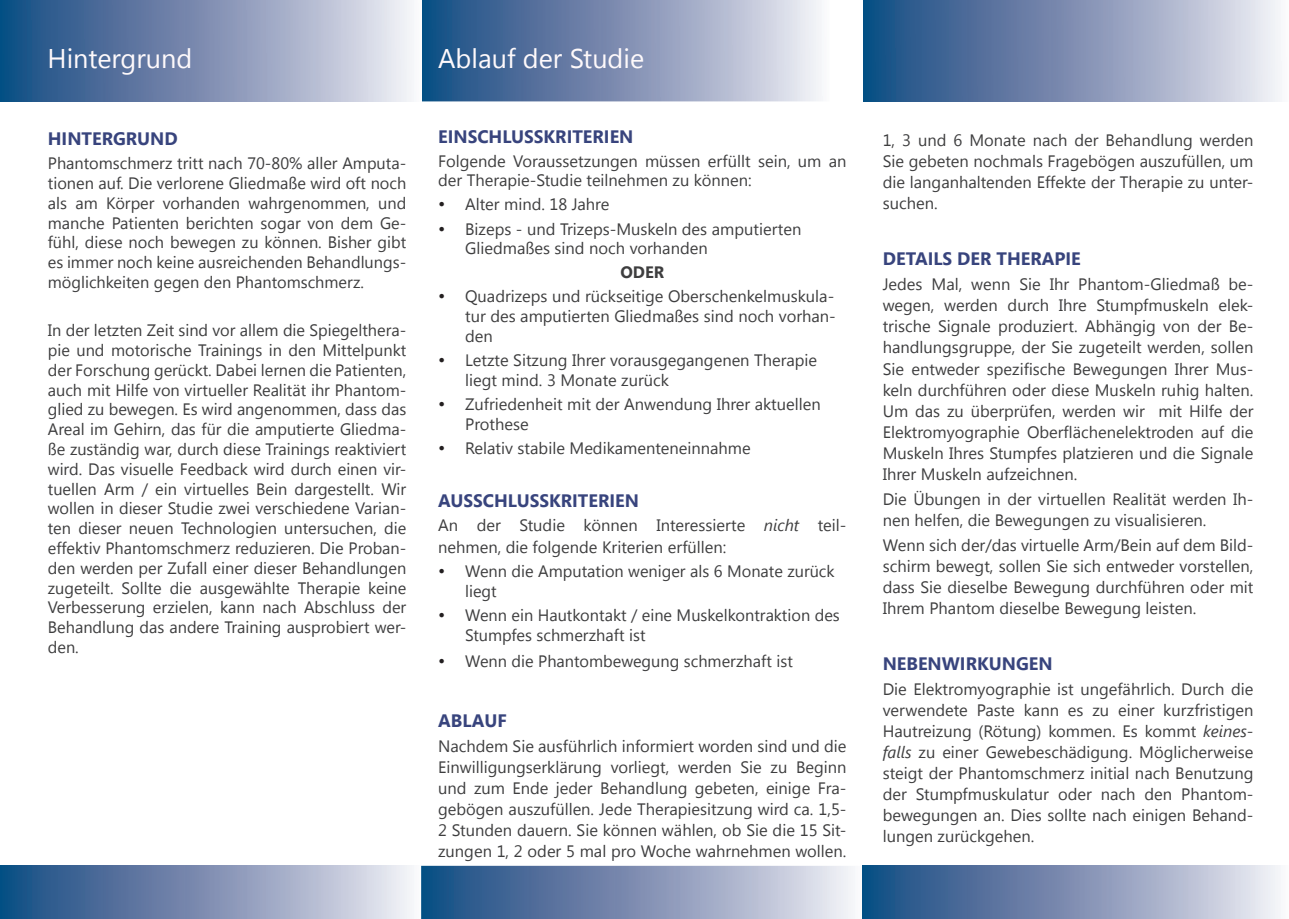
<style>
.page{position:relative;width:1289px;height:919px;background:#fff}
.page>*{position:absolute;margin:0;border:0;box-sizing:border-box;transform-origin:0 0}
.t1{font:27px "Segoe UI";color:#fef9fb}
.t2{font:700 18px "Segoe UI";color:#38447d}
.t3{font:16.5px/19.8px "Segoe UI";color:#3e3e3f;text-align:justify}
.t4{font:700 16.5px "Segoe UI";color:#3e3e3f}
.s1{font-size:18px;color:#231f20}
.s2{font-style:italic}
</style>
<div class="page">
<div style="left:863px;top:0;width:425px;height:101px;background:linear-gradient(to right,#11427c,#f3eaf2)"></div>
<svg style="left:422px;top:0;width:399px;height:101px;background:#8094b6"></svg>
<svg style="left:0;top:0;width:412px;height:101px;background:#7f94b5"></svg>
<svg style="left:0;top:865px;width:412px;height:53px;background:#7f94b6"></svg>
<svg style="left:421px;top:865px;width:432px;height:53px;background:#8196b7"></svg>
<svg style="left:862px;top:865px;width:418px;height:53px;background:#7f94b6"></svg>
<h1 class="t1" style="left:47px;top:39px;width:146px">Hintergrund</h1>
<h1 class="t1" style="left:438px;top:39px;width:207px">Ablauf der Studie</h1>
<p class="t2" style="left:48px;top:126px;width:131px">HINTERGRUND</p>
<p class="t3" style="left:48px;top:152px;width:360px">Phantomschmerz tritt nach 70-80% aller Amputa&shy;tionen auf. Die verlorene Gliedmaße wird oft noch als am Körper vorhanden wahrgenommen, und manche Patienten berichten sogar von dem Ge&shy;fühl, diese noch bewegen zu können. Bisher gibt es immer noch keine ausreichenden Behandlungs&shy;möglichkeiten gegen den Phantomschmerz.</p>
<p class="t3" style="left:48px;top:319px;width:360px">In der letzten Zeit sind vor allem die Spiegelthera&shy;pie und motorische Trainings in den Mittelpunkt der Forschung gerückt. Dabei lernen die Patienten, auch mit Hilfe von virtueller Realität ihr Phantom&shy;glied zu bewegen. Es wird angenommen, dass das Areal im Gehirn, das für die amputierte Gliedma&shy;ße zuständig war, durch diese Trainings reaktiviert wird. Das visuelle Feedback wird durch einen vir&shy;tuellen Arm / ein virtuelles Bein dargestellt. Wir wollen in dieser Studie zwei verschiedene Varian&shy;ten dieser neuen Technologien untersuchen, die effektiv Phantomschmerz reduzieren. Die Proban&shy;den werden per Zufall einer dieser Behandlungen zugeteilt. Sollte die ausgewählte Therapie keine Verbesserung erzielen, kann nach Abschluss der Behandlung das andere Training ausprobiert wer&shy;den.</p>
<p class="t2" style="left:438px;top:123px;width:197px">EINSCHLUSSKRITERIEN</p>
<p class="t3" style="left:438px;top:150px;width:410px">Folgende Voraussetzungen müssen erfüllt sein, um an der Therapie-Studie teilnehmen zu können:</p>
<p class="t3" style="left:438px;top:194px;width:173px"><span class="s1">•</span> Alter mind. 18 Jahre</p>
<p class="t3" style="left:465px;top:218px;width:338px;text-indent:-27px"><span class="s1">•</span> Bizeps - und Trizeps-Muskeln des amputierten<br>Gliedmaßes sind noch vorhanden</p>
<p class="t4" style="left:620px;top:261px;width:45px">ODER</p>
<p class="t3" style="left:465px;top:286px;width:372px;text-indent:-27px"><span class="s1">•</span> Quadrizeps und rückseitige Oberschenkelmuskula&shy;tur des amputierten Gliedmaßes sind noch vorhan&shy;den</p>
<p class="t3" style="left:465px;top:349px;width:353px;text-indent:-27px"><span class="s1">•</span> Letzte Sitzung Ihrer vorausgegangenen Therapie liegt mind. 3 Monate zurück</p>
<p class="t3" style="left:465px;top:393px;width:357px;text-indent:-27px"><span class="s1">•</span> Zufriedenheit mit der Anwendung Ihrer aktuellen<br>Prothese</p>
<p class="t3" style="left:438px;top:437px;width:314px"><span class="s1">•</span> Relativ stabile Medikamenteneinnahme</p>
<p class="t2" style="left:438px;top:488px;width:202px">AUSSCHLUSSKRITERIEN</p>
<p class="t3" style="left:438px;top:514px;width:410px;line-height:21.6px">An der Studie können Interessierte <span class="s2">nicht</span> teil&shy;nehmen, die folgende Kriterien erfüllen:</p>
<p class="t3" style="left:465px;top:560px;width:371px;text-indent:-27px"><span class="s1">•</span> Wenn die Amputation weniger als 6 Monate zurück liegt</p>
<p class="t3" style="left:465px;top:604px;width:376px;text-indent:-27px"><span class="s1">•</span> Wenn ein Hautkontakt / eine Muskelkontraktion des<br>Stumpfes schmerzhaft ist</p>
<p class="t3" style="left:438px;top:650px;width:356px"><span class="s1">•</span> Wenn die Phantombewegung schmerzhaft ist</p>
<p class="t2" style="left:438px;top:707px;width:70px">ABLAUF</p>
<p class="t3" style="left:438px;top:734px;width:410px;line-height:21px">Nachdem Sie ausführlich informiert worden sind und die Einwilligungserklärung vorliegt, werden Sie zu Beginn und zum Ende jeder Behandlung gebeten, einige Fra&shy;gebögen auszufüllen. Jede Therapiesitzung wird ca. 1,5- 2 Stunden dauern. Sie können wählen, ob Sie die 15 Sit&shy;zungen 1, 2 oder 5 mal pro Woche wahrnehmen wollen.</p>
<p class="t3" style="left:882px;top:129px;width:372px;line-height:21px">1, 3 und 6 Monate nach der Behandlung werden Sie gebeten nochmals Fragebögen auszufüllen, um die langanhaltenden Effekte der Therapie zu unter&shy;suchen.</p>
<p class="t2" style="left:882px;top:246px;width:200px">DETAILS DER THERAPIE</p>
<p class="t3" style="left:882px;top:273px;width:372px;line-height:21px">Jedes Mal, wenn Sie Ihr Phantom-Gliedmaß be&shy;wegen, werden durch Ihre Stumpfmuskeln elek&shy;trische Signale produziert. Abhängig von der Be&shy;handlungsgruppe, der Sie zugeteilt werden, sollen Sie entweder spezifische Bewegungen Ihrer Mus&shy;keln durchführen oder diese Muskeln ruhig halten.<br>Um das zu überprüfen, werden wir mit Hilfe der Elektromyographie Oberflächenelektroden auf die Muskeln Ihres Stumpfes platzieren und die Signale Ihrer Muskeln aufzeichnen.</p>
<p class="t3" style="left:882px;top:487px;width:372px;line-height:21px">Die Übungen in der virtuellen Realität werden Ih&shy;nen helfen, die Bewegungen zu visualisieren.</p>
<p class="t3" style="left:882px;top:534px;width:372px;line-height:21px">Wenn sich der/das virtuelle Arm/Bein auf dem Bild&shy;schirm bewegt, sollen Sie sich entweder vorstellen, dass Sie dieselbe Bewegung durchführen oder mit Ihrem Phantom dieselbe Bewegung leisten.</p>
<p class="t2" style="left:882px;top:650px;width:171px">NEBENWIRKUNGEN</p>
<p class="t3" style="left:882px;top:677px;width:372px;line-height:21px">Die Elektromyographie ist ungefährlich. Durch die verwendete Paste kann es zu einer kurzfristigen Hautreizung (Rötung) kommen. Es kommt <span class="s2">keines&shy;falls</span> zu einer Gewebeschädigung. Möglicherweise steigt der Phantomschmerz initial nach Benutzung der Stumpfmuskulatur oder nach den Phantom&shy;bewegungen an. Dies sollte nach einigen Behand&shy;lungen zurückgehen.</p>
</div>
